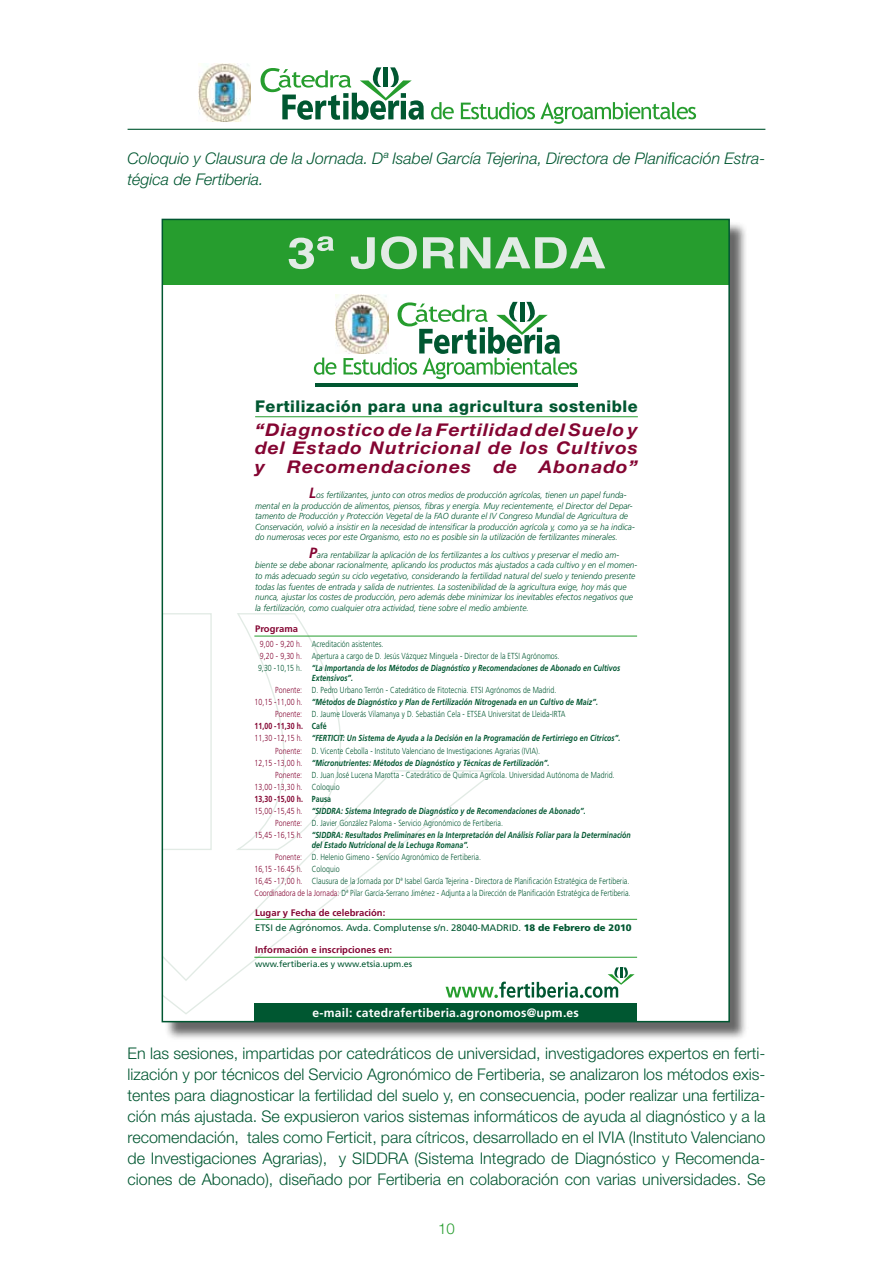
<style>
.page{position:relative;width:893px;height:1263px;background:#fff}
.page>*{position:absolute;margin:0;border:0;box-sizing:border-box;transform-origin:0 0}
.t1{font:700 43.2px "Helvetica";color:#e2ebe5;scale:1.2 1}
.t2{font:italic 700 17.55px/18.9px "Helvetica Neue";letter-spacing:.05em;color:#840532;text-align:justify;scale:1.1 1}
.t3{font:800 16.2px "Helvetica Neue";letter-spacing:.03em;color:#005731}
.t4{font:300 16.05px/21px "Helvetica Neue";color:#005731;text-align:justify}
.t5{font:italic 300 16.05px/21px "Helvetica Neue";color:#005731}
.t6{font:300 15px "Helvetica Neue";color:#269d2e}
.t7{font:700 12.15px "Frutiger";letter-spacing:.02em;color:#fff}
.t8{font:9.45px/15.1px "Frutiger";color:#005731}
.t9{font:700 9.45px "Frutiger";color:#840532}
.t10{font:italic 300 8.7px/10.5px "Frutiger";color:#005731;scale:.95 1}
.t11{font:300 8.7px/12px "Frutiger";letter-spacing:.01em;color:#005731;scale:.8 1}
.t12{font:italic 700 8.7px "Frutiger";letter-spacing:.01em;color:#005731;scale:.8 1}
.t13{font:300 8.7px "Frutiger";letter-spacing:.01em;color:#840532;scale:.8 1}
.t14{font:700 8.7px "Frutiger";letter-spacing:.01em;color:#840532;scale:.8 1}
.t15{font:8.7px "Frutiger";color:#005731}
.s1{font-weight:700;font-size:14.85px;color:#840532}
.s2{color:#840532}
.s3{font-weight:700;font-style:italic}
.s4{font-weight:300;font-style:normal;color:#840532}
.s5{color:#005731}
.s6{font-weight:700;color:#840532}
.s7{font-weight:900}
</style>
<div class="page">
<hr style="left:128px;top:129px;width:637px;height:1px;background:#005731">
<svg style="left:431px;top:102px;width:23px;height:17px"></svg>
<svg style="left:461px;top:102px;width:235px;height:22px"></svg>
<svg style="left:261px;top:67px;width:163px;height:53px"></svg>
<img style="left:198px;top:64px;width:53px;height:57px">
<div style="left:164px;top:221px;width:585px;height:820px;background:#000;opacity:.6"></div>
<div style="left:162px;top:219px;width:567px;height:803px;background:#fff"></div>
<svg style="left:165px;top:613px;width:334px;height:403px"></svg>
<div style="left:162px;top:219px;width:567px;height:66px;background:#269d2e"></div>
<div style="left:255px;top:1003px;width:382px;height:19px;background:#005731"></div>
<img style="left:335px;top:295px;width:52px;height:52px">
<svg style="left:314px;top:358px;width:22px;height:17px"></svg>
<svg style="left:343px;top:302px;width:234px;height:77px"></svg>
<hr style="left:315px;top:383px;width:263px;height:3px;background:#005731">
<hr style="left:255px;top:416px;width:383px;height:1px;background:#269d2e">
<hr style="left:254px;top:636px;width:383px;height:1px;background:#269d2e">
<hr style="left:254px;top:919px;width:383px;height:1px;background:#269d2e">
<hr style="left:254px;top:957px;width:383px;height:1px;background:#269d2e">
<svg style="left:446px;top:967px;width:189px;height:31px"></svg>
<h3 class="t5" style="left:128px;top:148px;width:639px">Coloquio y Clausura de la Jornada. Dª Isabel García Tejerina, Directora de Planificación Estra&shy;tégica de Fertiberia.</h3>
<h1 class="t1" style="left:287px;top:218px;width:267px">3ª JORNADA</h1>
<h3 class="t3" style="left:255px;top:396px;width:384px">Fertilización para una agricultura sostenible</h3>
<h2 class="t2" style="left:255px;top:419px;width:349px">“Diagnostico de la Fertilidad del Suelo y del Estado Nutricional de los Cultivos y</h2>
<h2 class="t2" style="left:287px;top:457px;width:169px">Recomendaciones</h2>
<h2 class="t2" style="left:493px;top:457px;width:23px">de</h2>
<h2 class="t2" style="left:539px;top:457px;width:91px">Abonado”</h2>
<p class="t10" style="left:255px;top:490px;width:401px;text-indent:54px"><span class="s1">L</span>os fertilizantes, junto con otros medios de producción agrícolas, tienen un papel funda&shy;mental en la producción de alimentos, piensos, fibras y energía. Muy recientemente, el Director del Depar&shy;tamento de Producción y Protección Vegetal de la FAO durante el IV Congreso Mundial de Agricultura de Conservación, volvió a insistir en la necesidad de intensificar la producción agrícola y, como ya se ha indica&shy;do numerosas veces por este Organismo, esto no es posible sin la utilización de fertilizantes minerales.</p>
<p class="t10" style="left:255px;top:550px;width:404px;text-indent:54px"><span class="s1">P</span>ara rentabilizar la aplicación de los fertilizantes a los cultivos y preservar el medio am&shy;biente se debe abonar racionalmente, aplicando los productos más ajustados a cada cultivo y en el momen&shy;to más adecuado según su ciclo vegetativo, considerando la fertilidad natural del suelo y teniendo presente todas las fuentes de entrada y salida de nutrientes. La sostenibilidad de la agricultura exige, hoy más que nunca, ajustar los costes de producción, pero además debe minimizar los inevitables efectos negativos que la fertilización, como cualquier otra actividad, tiene sobre el medio ambiente.</p>
<p class="t9" style="left:255px;top:623px;width:44px">Programa</p>
<p class="t11" style="left:258px;top:638px;width:454px"><span class="s2">9,00 - 9,20 h.</span> Acreditación asistentes.<br><span class="s2">9,20 - 9,30 h.</span> Apertura a cargo de D. Jesús Vázquez Minguela - Director de la ETSI Agrónomos.<br>9,30 -10,15 h. <span class="s3">“La Importancia de los Métodos de Diagnóstico y Recomendaciones de Abonado en Cultivos</span></p>
<p class="t12" style="left:312px;top:673px;width:53px">Extensivos”.</p>
<p class="t11" style="left:275px;top:684px;width:353px"><span class="s2">Ponente:</span> D. Pedro Urbano Terrón - Catedrático de Fitotecnia. ETSI Agrónomos de Madrid.</p>
<p class="t12" style="left:254px;top:697px;width:431px"><span class="s4">10,15 -11,00 h.</span> “Métodos de Diagnóstico y Plan de Fertilización Nitrogenada en un Cultivo de Maíz”.</p>
<p class="t11" style="left:275px;top:708px;width:364px"><span class="s2">Ponente:</span> D. Jaume Lloverás Vilamanya y D. Sebastián Cela - ETSEA Universitat de Lleida-IRTA</p>
<p class="t14" style="left:254px;top:721px;width:92px">11,00 -11,30 h. <span class="s5">Café</span></p>
<p class="t12" style="left:254px;top:733px;width:459px"><span class="s4">11,30 -12,15 h.</span> “FERTICIT: Un Sistema de Ayuda a la Decisión en la Programación de Fertirriego en Cítricos”.</p>
<p class="t11" style="left:275px;top:744px;width:333px"><span class="s2">Ponente:</span> D. Vicente Cebolla - Instituto Valenciano de Investigaciones Agrarias (IVIA).</p>
<p class="t12" style="left:254px;top:757px;width:370px"><span class="s4">12,15 -13,00 h.</span> “Micronutrientes: Métodos de Diagnóstico y Técnicas de Fertilización”.</p>
<p class="t11" style="left:275px;top:768px;width:426px"><span class="s2">Ponente:</span> D. Juan José Lucena Marotta - Catedrático de Química Agrícola. Universidad Autónoma de Madrid.</p>
<p class="t13" style="left:254px;top:782px;width:108px">13,00 -13,30 h. <span class="s5">Coloquio</span></p>
<p class="t14" style="left:254px;top:793px;width:97px">13,30 -15,00 h. <span class="s5">Pausa</span></p>
<p class="t12" style="left:254px;top:806px;width:416px"><span class="s4">15,00 -15,45 h.</span> “SIDDRA: Sistema Integrado de Diagnóstico y de Recomendaciones de Abonado”.</p>
<p class="t11" style="left:275px;top:817px;width:286px"><span class="s2">Ponente:</span> D. Javier González Paloma - Servicio Agronómico de Fertiberia.</p>
<p class="t12" style="left:254px;top:830px;width:472px"><span class="s4">15,45 -16,15 h.</span> “SIDDRA: Resultados Preliminares en la Interpretación del Análisis Foliar para la Determinación</p>
<p class="t12" style="left:312px;top:840px;width:198px">del Estado Nutricional de la Lechuga Romana”.</p>
<p class="t11" style="left:275px;top:851px;width:259px"><span class="s2">Ponente:</span> D. Helenio Gimeno - Servicio Agronómico de Fertiberia.</p>
<p class="t13" style="left:254px;top:864px;width:108px">16,15 -16.45 h. <span class="s5">Coloquio</span></p>
<p class="t11" style="left:254px;top:875px;width:470px"><span class="s2">16,45 -17,00 h.</span> Clausura de la Jornada por Dª Isabel García Tejerina - Directora de Planificación Estratégica de Fertiberia.</p>
<p class="t11" style="left:254px;top:887px;width:472px"><span class="s2">Coordinadora de la Jornada:</span> Dª Pilar García-Serrano Jiménez - Adjunta a la Dirección de Planificación Estratégica de Fertiberia.</p>
<p class="t8" style="left:255px;top:905px;width:378px"><span class="s6">Lugar y Fecha de celebración:<br></span>ETSI de Agrónomos. Avda. Complutense s/n. 28040-MADRID. <span class="s7">18 de Febrero de 2010</span></p>
<p class="t9" style="left:255px;top:944px;width:139px">Información e inscripciones en:</p>
<p class="t15" style="left:255px;top:959px;width:159px">www.fertiberia.es y www.etsia.upm.es</p>
<h3 class="t7" style="left:312px;top:1006px;width:268px">e-mail: catedrafertiberia.agronomos@upm.es</h3>
<p class="t4" style="left:128px;top:1042px;width:639px">En las sesiones, impartidas por catedráticos de universidad, investigadores expertos en ferti&shy;lización y por técnicos del Servicio Agronómico de Fertiberia, se analizaron los métodos exis&shy;tentes para diagnosticar la fertilidad del suelo y, en consecuencia, poder realizar una fertiliza&shy;ción más ajustada. Se expusieron varios sistemas informáticos de ayuda al diagnóstico y a la recomendación, tales como Ferticit, para cítricos, desarrollado en el IVIA (Instituto Valenciano de Investigaciones Agrarias), y SIDDRA (Sistema Integrado de Diagnóstico y Recomenda&shy;ciones de Abonado), diseñado por Fertiberia en colaboración con varias universidades. Se</p>
<h3 class="t6" style="left:438px;top:1219px;width:18px">10</h3>
</div>
